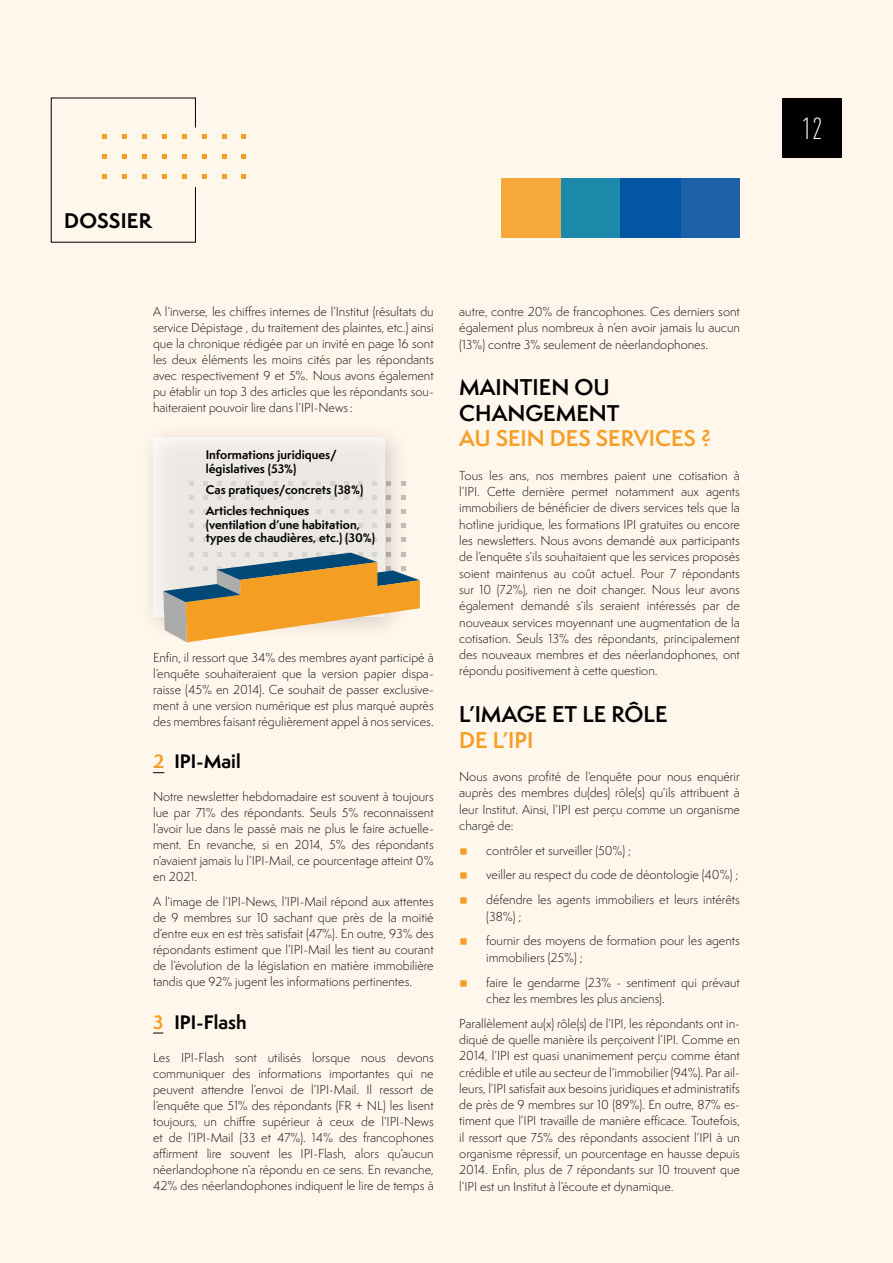
<style>
.page{position:relative;width:893px;height:1263px;background:#fff6ec}
.page>*{position:absolute;margin:0;border:0;box-sizing:border-box;transform-origin:0 0}
.t1{font:300 condensed 30px "DINOT";color:#fff}
.t2{font:600 21px/25.5px "Semplicita Pro";color:#000}
.t3{font:600 21px "Semplicita Pro";color:#f59e24}
.t4{font:700 19.5px "Semplicita Pro";letter-spacing:.01em;color:#000}
.t5{font:700 18px "Semplicita Pro";color:#000}
.t6{font:300 12px/16.4px "Semplicita Pro";color:#000;text-align:justify}
.t7{font:700 11.55px/13.8px "Semplicita Pro";color:#000}
.s1{color:#f59e24}
.s2{font-family:"Akzidenz Grotesk BQ";font-weight:400;font-stretch:expanded;font-size:27px;color:#f59e24}
</style>
<div class="page">
<div style="left:782px;top:98px;width:60px;height:59px;background:#000"></div>
<svg style="left:202px;top:154px;width:5px;height:5px"></svg>
<svg style="left:241px;top:154px;width:5px;height:5px"></svg>
<svg style="left:222px;top:154px;width:5px;height:5px"></svg>
<svg style="left:202px;top:134px;width:5px;height:5px"></svg>
<svg style="left:241px;top:134px;width:5px;height:5px"></svg>
<svg style="left:222px;top:134px;width:5px;height:5px"></svg>
<svg style="left:202px;top:174px;width:5px;height:5px"></svg>
<svg style="left:241px;top:174px;width:5px;height:5px"></svg>
<svg style="left:222px;top:174px;width:5px;height:5px"></svg>
<svg style="left:51px;top:98px;width:145px;height:145px"></svg>
<div style="left:502px;top:179px;width:119px;height:59px;background:#f6a83a"></div>
<div style="left:561px;top:179px;width:119px;height:59px;background:#1b89a9"></div>
<div style="left:621px;top:179px;width:119px;height:59px;background:linear-gradient(to right,#0053a1,#2464a8)"></div>
<div style="left:138px;top:422px;width:272px;height:219px;background:#000;opacity:.3"></div>
<svg style="left:153px;top:437px;width:232px;height:180px;fill:#ece9e5"></svg>
<svg style="left:163px;top:552px;width:257px;height:90px"></svg>
<h3 class="t4" style="left:64px;top:207px;width:89px">DOSSIER</h3>
<p class="t6" style="left:153px;top:304px;width:282px">A l’inverse, les chiffres internes de l’Institut (résultats du service Dépistage , du traitement des plaintes, etc.) ainsi que la chronique rédigée par un invité en page 16 sont les deux éléments les moins cités par les répondants avec respectivement 9 et 5%. Nous avons également pu établir un top 3 des articles que les répondants sou&shy;haiteraient pouvoir lire dans l’IPI-News:</p>
<p class="t7" style="left:206px;top:448px;width:132px">Informations juridiques/ législatives (53%)</p>
<p class="t7" style="left:206px;top:479px;width:159px;line-height:21px">Cas pratiques/concrets (38%)<br>Articles techniques</p>
<p class="t7" style="left:206px;top:517px;width:171px">(ventilation d’une habitation, types de chaudières, etc.) (30%)</p>
<p class="t6" style="left:153px;top:649px;width:282px">Enfin, il ressort que 34% des membres ayant participé à l’enquête souhaiteraient que la version papier dispa&shy;raisse (45% en 2014). Ce souhait de passer exclusive&shy;ment à une version numérique est plus marqué auprès des membres faisant régulièrement appel à nos services.</p>
<h3 class="t5" style="left:153px;top:748px;width:89px"><span class="s1">2</span> IPI-Mail</h3>
<p class="t6" style="left:153px;top:789px;width:282px">Notre newsletter hebdomadaire est souvent à toujours lue par 71% des répondants. Seuls 5% reconnaissent l’avoir lue dans le passé mais ne plus le faire actuelle&shy;ment. En revanche, si en 2014, 5% des répondants n’avaient jamais lu l’IPI-Mail, ce pourcentage atteint 0% en 2021.</p>
<p class="t6" style="left:153px;top:893px;width:282px">A l’image de l’IPI-News, l’IPI-Mail répond aux attentes de 9 membres sur 10 sachant que près de la moitié d’entre eux en est très satisfait (47%). En outre, 93% des répondants estiment que l’IPI-Mail les tient au courant de l’évolution de la législation en matière immobilière tandis que 92% jugent les informations pertinentes.</p>
<h3 class="t5" style="left:153px;top:1008px;width:95px"><span class="s1">3</span> IPI-Flash</h3>
<p class="t6" style="left:153px;top:1049px;width:282px">Les IPI-Flash sont utilisés lorsque nous devons communiquer des informations importantes qui ne peuvent attendre l’envoi de l’IPI-Mail. Il ressort de l’enquête que 51% des répondants (FR + NL) les lisent toujours, un chiffre supérieur à ceux de l’IPI-News et de l’IPI-Mail (33 et 47%). 14% des francophones affirment lire souvent les IPI-Flash, alors qu’aucun néerlandophone n’a répondu en ce sens. En revanche, 42% des néerlandophones indiquent le lire de temps à</p>
<p class="t6" style="left:459px;top:303px;width:282px">autre, contre 20% de francophones. Ces derniers sont également plus nombreux à n’en avoir jamais lu aucun (13%) contre 3% seulement de néerlandophones.</p>
<h2 class="t2" style="left:459px;top:375px;width:162px">MAINTIEN OU<br>CHANGEMENT</h2>
<h2 class="t3" style="left:459px;top:423px;width:253px">AU SEIN DES SERVICES ?</h2>
<p class="t6" style="left:459px;top:467px;width:282px">Tous les ans, nos membres paient une cotisation à l’IPI. Cette dernière permet notamment aux agents immobiliers de bénéficier de divers services tels que la hotline juridique, les formations IPI gratuites ou encore les newsletters. Nous avons demandé aux participants de l’enquête s’ils souhaitaient que les services proposés soient maintenus au coût actuel. Pour 7 répondants sur 10 (72%), rien ne doit changer. Nous leur avons également demandé s’ils seraient intéressés par de nouveaux services moyennant une augmentation de la cotisation. Seuls 13% des répondants, principalement des nouveaux membres et des néerlandophones, ont répondu positivement à cette question.</p>
<h2 class="t2" style="left:459px;top:701px;width:210px">L’IMAGE ET LE RÔLE</h2>
<h2 class="t3" style="left:459px;top:724px;width:76px">DE L’IPI</h2>
<p class="t6" style="left:459px;top:768px;width:282px">Nous avons profité de l’enquête pour nous enquérir auprès des membres du(des) rôle(s) qu’ils attribuent à leur Institut. Ainsi, l’IPI est perçu comme un organisme chargé de:</p>
<p class="t6" style="left:459px;top:842px;width:174px"><span class="s2">•</span> contrôler et surveiller (50%) ;</p>
<p class="t6" style="left:459px;top:867px;width:281px"><span class="s2">•</span> veiller au respect du code de déontologie (40%) ;</p>
<p class="t6" style="left:486px;top:891px;width:255px;text-indent:-27px"><span class="s2">•</span> défendre les agents immobiliers et leurs intérêts (38%) ;</p>
<p class="t6" style="left:486px;top:933px;width:255px;text-indent:-27px"><span class="s2">•</span> fournir des moyens de formation pour les agents immobiliers (25%) ;</p>
<p class="t6" style="left:486px;top:974px;width:255px;text-indent:-27px"><span class="s2">•</span> faire le gendarme (23% - sentiment qui prévaut chez les membres les plus anciens).</p>
<p class="t6" style="left:459px;top:1015px;width:282px">Parallèlement au(x) rôle(s) de l’IPI, les répondants ont in&shy;diqué de quelle manière ils perçoivent l’IPI. Comme en 2014, l’IPI est quasi unanimement perçu comme étant crédible et utile au secteur de l’immobilier (94%). Par ail&shy;leurs, l’IPI satisfait aux besoins juridiques et administratifs de près de 9 membres sur 10 (89%). En outre, 87% es&shy;timent que l’IPI travaille de manière efficace. Toutefois, il ressort que 75% des répondants associent l’IPI à un organisme répressif, un pourcentage en hausse depuis 2014. Enfin, plus de 7 répondants sur 10 trouvent que l’IPI est un Institut à l’écoute et dynamique.</p>
<h1 class="t1" style="left:802px;top:111px;width:22px">12</h1>
</div>
